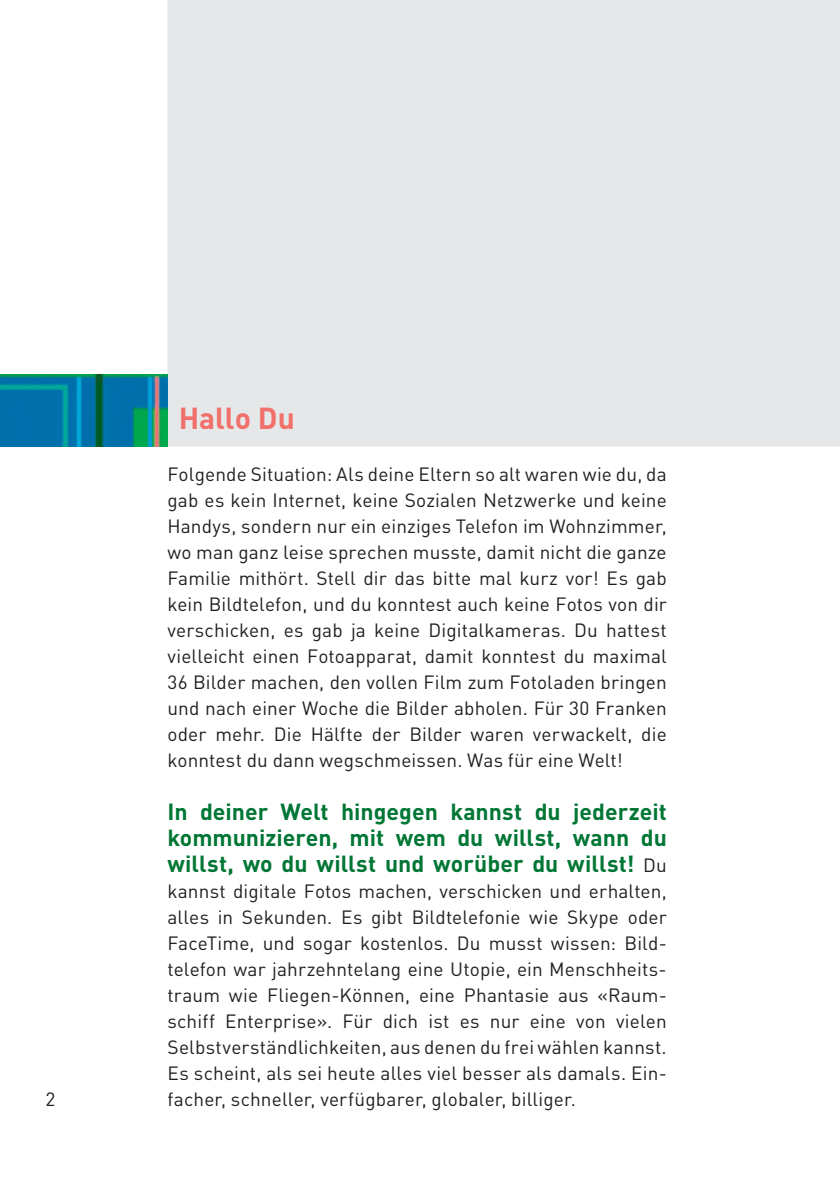
<style>
.page{position:relative;width:840px;height:1191px;background:#fff}
.page>*{position:absolute;margin:0;border:0;box-sizing:border-box;transform-origin:0 0}
.t1{font:700 30px "DIN";color:#f2706b}
.t2{font:700 23px/26px "DIN";color:#007635;text-align:justify}
.t3{font:19px/26px "DIN";letter-spacing:.005em;color:#231f20;text-align:justify}
.s1{font-weight:400;font-size:19px;color:#231f20}
</style>
<div class="page">
<div style="left:167px;top:0;width:672px;height:446px;background:#e6e7e9"></div>
<img style="left:0;top:374px;width:167px;height:72px">
<p class="t3" style="left:45px;top:1085px;width:11px">2</p>
<h1 class="t1" style="left:179px;top:399px;width:118px">Hallo Du</h1>
<p class="t3" style="left:167px;top:461px;width:500px">Folgende Situation: Als deine Eltern so alt waren wie du, da gab es kein Internet, keine Sozialen Netz werke und keine Handys, sondern nur ein einziges Telefon im Wohnzimmer, wo man ganz leise sprechen musste, damit nicht die ganze Familie mithört. Stell dir das bitte mal kurz vor! Es gab kein Bild telefon, und du konntest auch keine Fotos von dir verschicken, es gab ja keine Digitalkameras. Du hattest vielleicht einen Fotoapparat, damit konntest du maximal 36 Bilder machen, den vollen Film zum Fotoladen bringen und nach einer Woche die Bilder ab holen. Für 30 Franken oder mehr. Die Hälfte der Bilder waren ver wackelt, die konntest du dann wegschmeissen. Was für eine Welt!</p>
<p class="t2" style="left:167px;top:797px;width:500px">In deiner Welt hingegen kannst du jederzeit kommuni zieren, mit wem du willst, wann du willst, wo du willst und worüber du willst! <span class="s1">Du</span></p>
<p class="t3" style="left:167px;top:877px;width:500px">kannst digitale Fotos machen, verschicken und erhalten, alles in Sekunden. Es gibt Bildtelefonie wie Skype oder FaceTime, und sogar kostenlos. Du musst wissen: Bild&shy;telefon war jahrzehntelang eine Utopie, ein Menschheits&shy;traum wie Fliegen-Können, eine Phantasie aus «Raum&shy;schiff Enterprise». Für dich ist es nur eine von vielen Selbst ver ständlich keiten, aus denen du frei wählen kannst.<br>Es scheint, als sei heute alles viel besser als damals. Ein&shy;facher, schneller, verfügbarer, globaler, billiger.</p>
</div>
